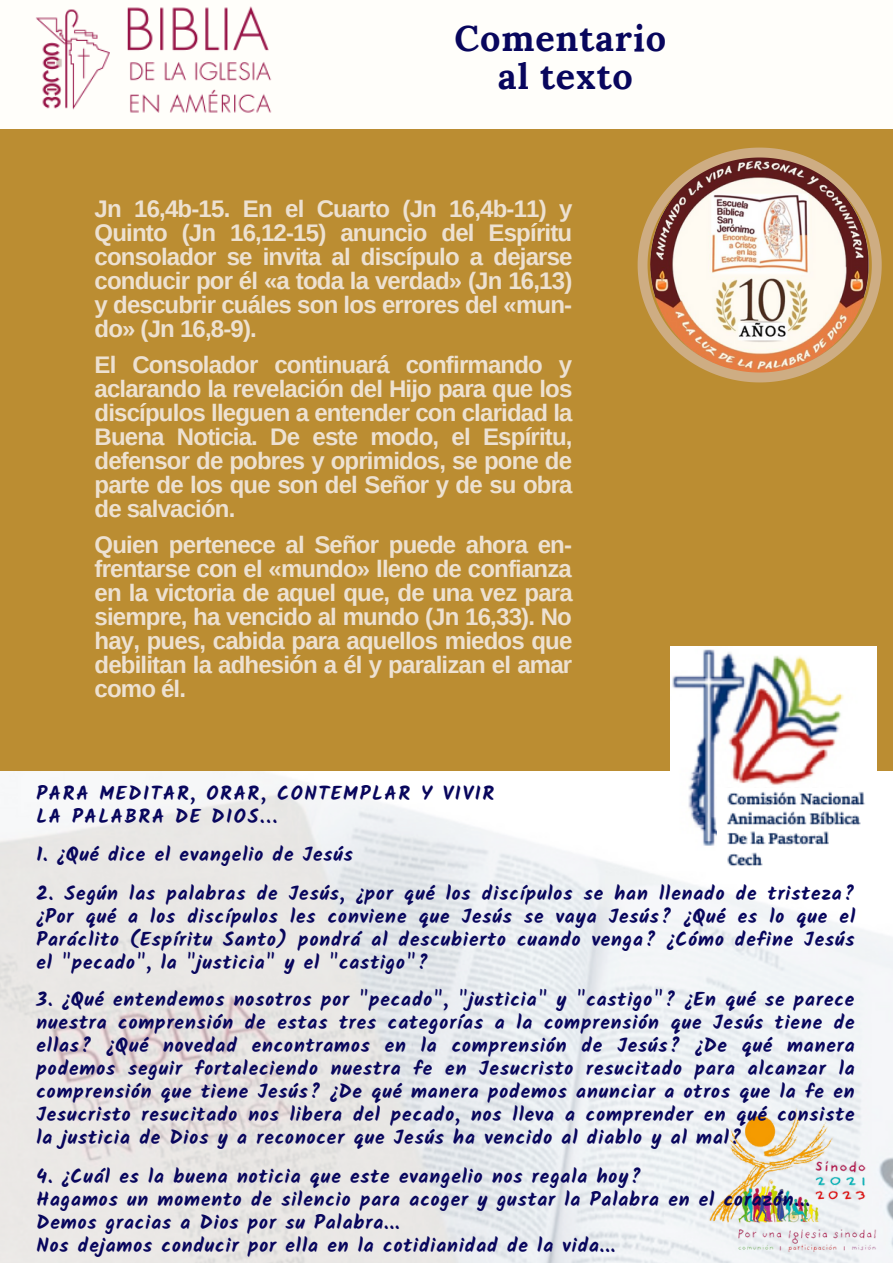
<style>
.page{position:relative;width:893px;height:1264px;background:#fff}
.page>*{position:absolute;margin:0;border:0;box-sizing:border-box;transform-origin:0 0}
.t1{font:700 36px "Lora";letter-spacing:.025em;color:#08065d}
.t2{font:700 24px/24px "Arimo";letter-spacing:-.035em;color:#ede1d1;text-align:justify}
.t3{font:700 19.5px/23px "Kalam";letter-spacing:.045em;color:#08065d;text-align:justify}
.t4{font:700 19.5px "Kalam";letter-spacing:.085em;color:#08065d}
</style>
<div class="page">
<div style="left:0;top:0;width:892px;height:1262px;background:#fffefa"></div>
<img style="left:0;top:770px;width:892px;height:492px">
<div style="left:0;top:129px;width:892px;height:641px;background:#bb8d32"></div>
<img style="left:36px;top:6px;width:236px;height:107px">
<img style="left:670px;top:646px;width:206px;height:222px">
<img style="left:717px;top:783px;width:159px;height:84px">
<img style="left:709px;top:1100px;width:183px;height:161px">
<svg style="left:637px;top:147px;width:244px;height:235px"></svg>
<p class="t1" style="left:454px;top:15px;width:213px">Comentario</p>
<p class="t1" style="left:498px;top:53px;width:136px">al texto</p>
<p class="t2" style="left:94px;top:196px;width:479px">Jn 16,4b-15. En el Cuarto (Jn 16,4b-11) y Quinto (Jn 16,12-15) anuncio del Espíritu consolador se invita al discípulo a dejarse conducir por él «a toda la verdad» (Jn 16,13) y descubrir cuáles son los errores del «mun&shy;do» (Jn 16,8-9).</p>
<p class="t2" style="left:94px;top:352px;width:479px">El Consolador continuará confirmando y aclarando la revelación del Hijo para que los discípulos lleguen a entender con claridad la Buena Noticia. De este modo, el Espíritu, defensor de pobres y oprimidos, se pone de parte de los que son del Señor y de su obra de salvación.</p>
<p class="t2" style="left:94px;top:532px;width:480px">Quien pertenece al Señor puede ahora en&shy;frentarse con el «mundo» lleno de confianza en la victoria de aquel que, de una vez para siempre, ha vencido al mundo (Jn 16,33). No hay, pues, cabida para aquellos miedos que debilitan la adhesión a él y paralizan el amar como él.</p>
<p class="t4" style="left:37px;top:781px;width:459px">PARA MEDITAR, ORAR, CONTEMPLAR Y VIVIR</p>
<p class="t4" style="left:37px;top:804px;width:242px">LA PALABRA DE DIOS...</p>
<p class="t3" style="left:37px;top:843px;width:318px">1. ¿Qué dice el evangelio de Jesús</p>
<p class="t3" style="left:37px;top:882px;width:820px">2. Según las palabras de Jesús, ¿por qué los discípulos se han llenado de tristeza? ¿Por qué a los discípulos les conviene que Jesús se vaya Jesús? ¿Qué es lo que el Paráclito (Espíritu Santo) pondrá al descubierto cuando venga? ¿Cómo define Jesús el "pecado", la "justicia" y el "castigo"?</p>
<p class="t3" style="left:37px;top:988px;width:819px">3. ¿Qué entendemos nosotros por "pecado", "justicia" y "castigo"? ¿En qué se parece nuestra comprensión de estas tres categorías a la comprensión que Jesús tiene de ellas? ¿Qué novedad encontramos en la comprensión de Jesús? ¿De qué manera podemos seguir fortaleciendo nuestra fe en Jesucristo resucitado para alcanzar la comprensión que tiene Jesús? ¿De qué manera podemos anunciar a otros que la fe en Jesucristo resucitado nos libera del pecado, nos lleva a comprender en qué consiste la justicia de Dios y a reconocer que Jesús ha vencido al diablo y al mal?</p>
<p class="t3" style="left:37px;top:1165px;width:606px">4. ¿Cuál es la buena noticia que este evangelio nos regala hoy?</p>
<p class="t3" style="left:37px;top:1188px;width:775px">Hagamos un momento de silencio para acoger y gustar la Palabra en el corazón...</p>
<p class="t3" style="left:37px;top:1211px;width:365px">Demos gracias a Dios por su Palabra...</p>
<p class="t3" style="left:37px;top:1234px;width:580px">Nos dejamos conducir por ella en la cotidianidad de la vida...</p>
</div>
